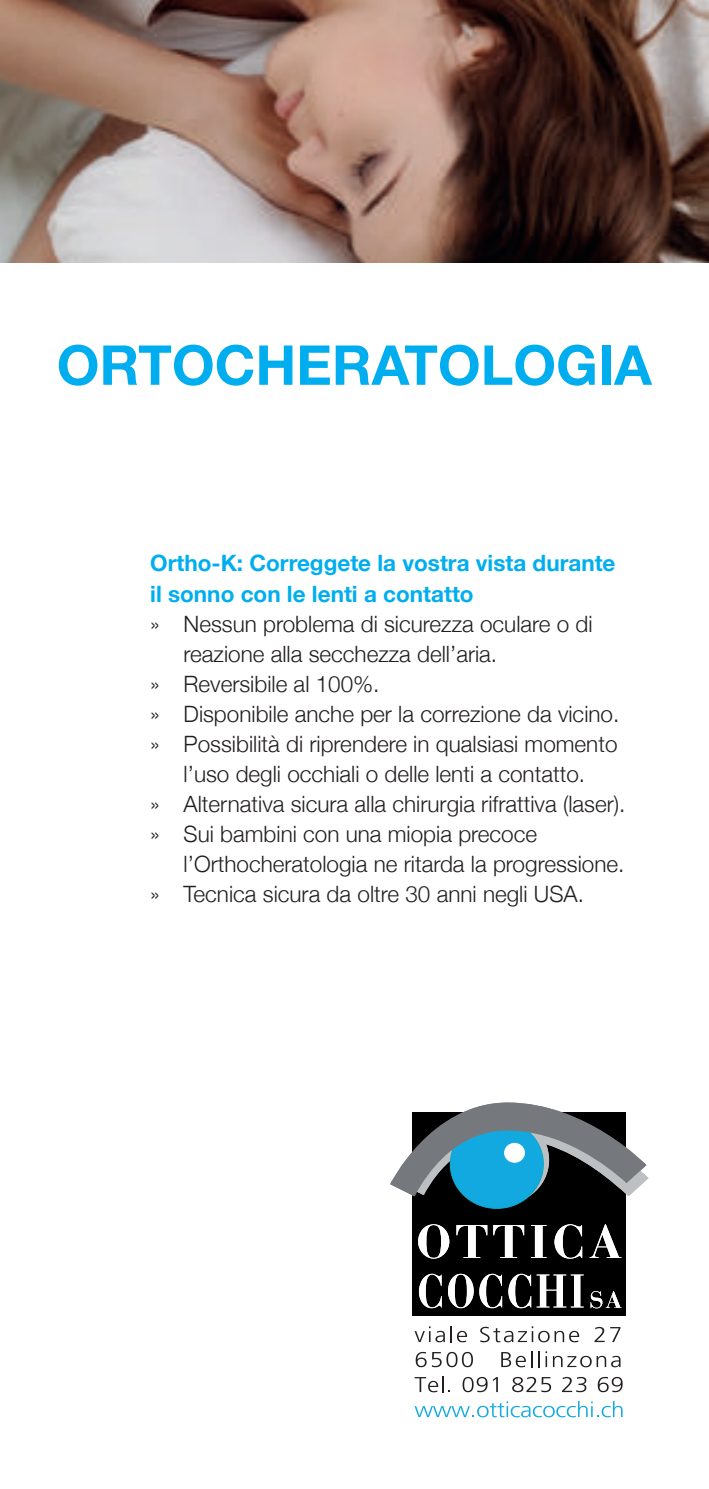
<style>
.page{position:relative;width:709px;height:1489px;background:#fff}
.page>*{position:absolute;margin:0;border:0;box-sizing:border-box;transform-origin:0 0}
.t1{font:700 55px "Helvetica Neue";color:#00aeef}
.t2{font:300 22.5px "Helvetica Neue";color:#231f20}
.t3{font:700 22.5px/30px "Helvetica Neue";color:#00aeef}
</style>
<div class="page">
<img style="left:0;top:0;width:709px;height:262px">
<div style="left:413px;top:1112px;width:213px;height:203px;background:#010001"></div>
<svg style="left:390px;top:1102px;width:258px;height:102px"></svg>
<div style="left:504px;top:1142px;width:21px;height:20px;background:#fff;border-radius:50%"></div>
<svg style="left:418px;top:1224px;width:31px;height:34px"></svg>
<svg style="left:456px;top:1225px;width:31px;height:32px"></svg>
<svg style="left:493px;top:1225px;width:31px;height:32px"></svg>
<svg style="left:531px;top:1225px;width:15px;height:32px"></svg>
<svg style="left:554px;top:1224px;width:28px;height:34px"></svg>
<svg style="left:591px;top:1224px;width:28px;height:33px"></svg>
<svg style="left:419px;top:1273px;width:23px;height:34px"></svg>
<svg style="left:448px;top:1273px;width:54px;height:34px"></svg>
<svg style="left:508px;top:1273px;width:75px;height:34px"></svg>
<svg style="left:590px;top:1291px;width:31px;height:17px"></svg>
<svg style="left:414px;top:1326px;width:53px;height:16px"></svg>
<svg style="left:480px;top:1326px;width:99px;height:16px"></svg>
<svg style="left:594px;top:1326px;width:10px;height:15px"></svg>
<svg style="left:610px;top:1327px;width:10px;height:14px"></svg>
<svg style="left:415px;top:1351px;width:11px;height:15px"></svg>
<svg style="left:432px;top:1351px;width:41px;height:15px"></svg>
<svg style="left:501px;top:1351px;width:31px;height:16px"></svg>
<svg style="left:538px;top:1351px;width:1px;height:15px"></svg>
<svg style="left:545px;top:1351px;width:2px;height:15px"></svg>
<svg style="left:553px;top:1355px;width:67px;height:12px"></svg>
<svg style="left:414px;top:1376px;width:36px;height:16px"></svg>
<svg style="left:462px;top:1376px;width:36px;height:15px"></svg>
<svg style="left:512px;top:1376px;width:39px;height:15px"></svg>
<svg style="left:562px;top:1376px;width:24px;height:15px"></svg>
<svg style="left:597px;top:1376px;width:25px;height:15px"></svg>
<svg style="left:414px;top:1400px;width:208px;height:17px"></svg>
<h1 class="t1" style="left:57px;top:322px;width:596px">ORTOCHERATOLOGIA</h1>
<p class="t3" style="left:150px;top:549px;width:467px">Ortho-K: Correggete la vostra vista durante il sonno con le lenti a contatto</p>
<p class="t2" style="left:150px;top:605px;width:444px">» Nessun problema di sicurezza oculare o di</p>
<p class="t2" style="left:183px;top:635px;width:315px">reazione alla secchezza dell’aria.</p>
<p class="t2" style="left:150px;top:665px;width:231px">» Reversibile al 100%.</p>
<p class="t2" style="left:150px;top:695px;width:470px">» Disponibile anche per la correzione da vicino.</p>
<p class="t2" style="left:150px;top:725px;width:469px">» Possibilità di riprendere in qualsiasi momento</p>
<p class="t2" style="left:183px;top:755px;width:403px">l’uso degli occhiali o delle lenti a contatto.</p>
<p class="t2" style="left:150px;top:785px;width:477px">» Alternativa sicura alla chirurgia rifrattiva (laser).</p>
<p class="t2" style="left:150px;top:815px;width:388px">» Sui bambini con una miopia precoce</p>
<p class="t2" style="left:183px;top:845px;width:442px">l’Orthocheratologia ne ritarda la progressione.</p>
<p class="t2" style="left:150px;top:875px;width:435px">» Tecnica sicura da oltre 30 anni negli USA.</p>
</div>
